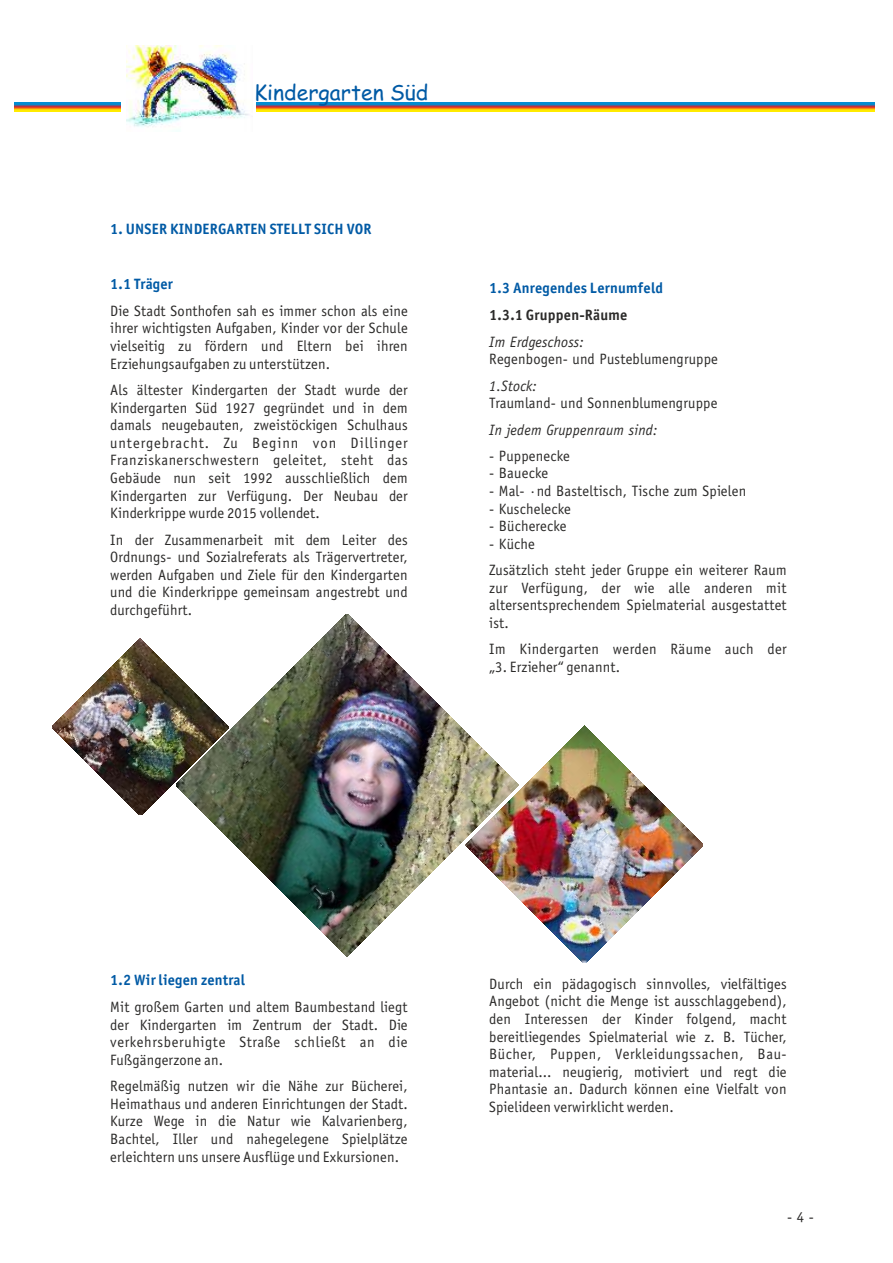
<style>
.page{position:relative;width:893px;height:1263px;background:#fff}
.page>*{position:absolute;margin:0;border:0;box-sizing:border-box;transform-origin:0 0}
.t1{font:21.3px "Comic Sans MS";color:#005aa5}
.t2{font:15px/17.5px "Officina Sans";color:#2b2a29;text-align:justify}
.t3{font:700 15px "Officina Sans";color:#005aa5}
.t4{font:italic 15px "Officina Sans";color:#2b2a29}
.t5{font:700 15px "Officina Sans";color:#2b2a29}
</style>
<div class="page">
<img style="left:519px;top:726px;width:184px;height:237px">
<img style="left:205px;top:614px;width:314px;height:342px">
<img style="left:52px;top:638px;width:177px;height:177px">
<img style="left:127px;top:45px;width:126px;height:86px">
<svg style="left:15px;top:103px;width:105px;height:8px"></svg>
<svg style="left:256px;top:103px;width:618px;height:8px;background:#9f8652"></svg>
<h1 class="t1" style="left:254px;top:83px;width:176px">Kindergarten Süd</h1>
<p class="t3" style="left:110px;top:223px;width:263px">1. UNSER KINDERGARTEN STELLT SICH VOR</p>
<p class="t3" style="left:110px;top:278px;width:64px">1.1 Träger</p>
<p class="t2" style="left:110px;top:303px;width:299px">Die Stadt Sonthofen sah es immer schon als eine ihrer wichtigsten Aufgaben, Kinder vor der Schule vielseitig zu fördern und Eltern bei ihren Erziehungsaufgaben zu unterstützen.</p>
<p class="t2" style="left:110px;top:382px;width:299px">Als ältester Kindergarten der Stadt wurde der Kindergarten Süd 1927 gegründet und in dem damals neugebauten, zweistöckigen Schulhaus untergebracht. Zu Beginn von Dillinger Franziskanerschwestern geleitet, steht das Gebäude nun seit 1992 ausschließlich dem Kindergarten zur Verfügung. Der Neubau der Kinderkrippe wurde 2015 vollendet.</p>
<p class="t2" style="left:110px;top:532px;width:299px">In der Zusammenarbeit mit dem Leiter des Ordnungs- und Sozialreferats als Trägervertreter, werden Aufgaben und Ziele für den Kindergarten und die Kinderkrippe gemeinsam angestrebt und durchgeführt.</p>
<p class="t3" style="left:489px;top:281px;width:175px">1.3 Anregendes Lernumfeld</p>
<p class="t5" style="left:489px;top:309px;width:140px">1.3.1 Gruppen-Räume</p>
<p class="t4" style="left:489px;top:335px;width:96px">Im Erdgeschoss:</p>
<p class="t2" style="left:489px;top:351px;width:230px">Regenbogen- und Pusteblumengruppe</p>
<p class="t4" style="left:489px;top:379px;width:49px">1.Stock:</p>
<p class="t2" style="left:489px;top:395px;width:230px">Traumland- und Sonnenblumengruppe</p>
<p class="t4" style="left:489px;top:423px;width:170px">In jedem Gruppenraum sind:</p>
<p class="t2" style="left:489px;top:448px;width:82px">- Puppenecke</p>
<p class="t2" style="left:489px;top:466px;width:61px">- Bauecke</p>
<p class="t2" style="left:489px;top:483px;width:259px">- Mal- ∙nd Basteltisch, Tische zum Spielen</p>
<p class="t2" style="left:489px;top:501px;width:83px">- Kuschelecke</p>
<p class="t2" style="left:489px;top:518px;width:79px">- Bücherecke</p>
<p class="t2" style="left:489px;top:532px;width:299px;line-height:26.4px">- Küche<br>Zusätzlich steht jeder Gruppe ein weiterer Raum</p>
<p class="t2" style="left:489px;top:580px;width:299px">zur Verfügung, der wie alle anderen mit altersentsprechendem Spielmaterial ausgestattet ist.</p>
<p class="t2" style="left:489px;top:642px;width:299px">Im Kindergarten werden Räume auch der „3. Erzieher“ genannt.</p>
<p class="t3" style="left:110px;top:974px;width:136px">1.2 Wir liegen zentral</p>
<p class="t2" style="left:110px;top:999px;width:299px">Mit großem Garten und altem Baumbestand liegt der Kindergarten im Zentrum der Stadt. Die verkehrsberuhigte Straße schließt an die Fußgängerzone an.</p>
<p class="t2" style="left:110px;top:1078px;width:299px">Regelmäßig nutzen wir die Nähe zur Bücherei, Heimathaus und anderen Einrichtungen der Stadt.<br>Kurze Wege in die Natur wie Kalvarienberg, Bachtel, Iller und nahegelegene Spielplätze erleichtern uns unsere Ausflüge und Exkursionen.</p>
<p class="t2" style="left:489px;top:976px;width:299px">Durch ein pädagogisch sinnvolles, vielfältiges Angebot (nicht die Menge ist ausschlaggebend), den Interessen der Kinder folgend, macht bereitliegendes Spielmaterial wie z. B. Tücher, Bücher, Puppen, Verkleidungssachen, Bau&shy;material... neugierig, motiviert und regt die Phantasie an. Dadurch können eine Vielfalt von Spielideen verwirklicht werden.</p>
<p class="t2" style="left:787px;top:1209px;width:28px">- 4 -</p>
</div>
